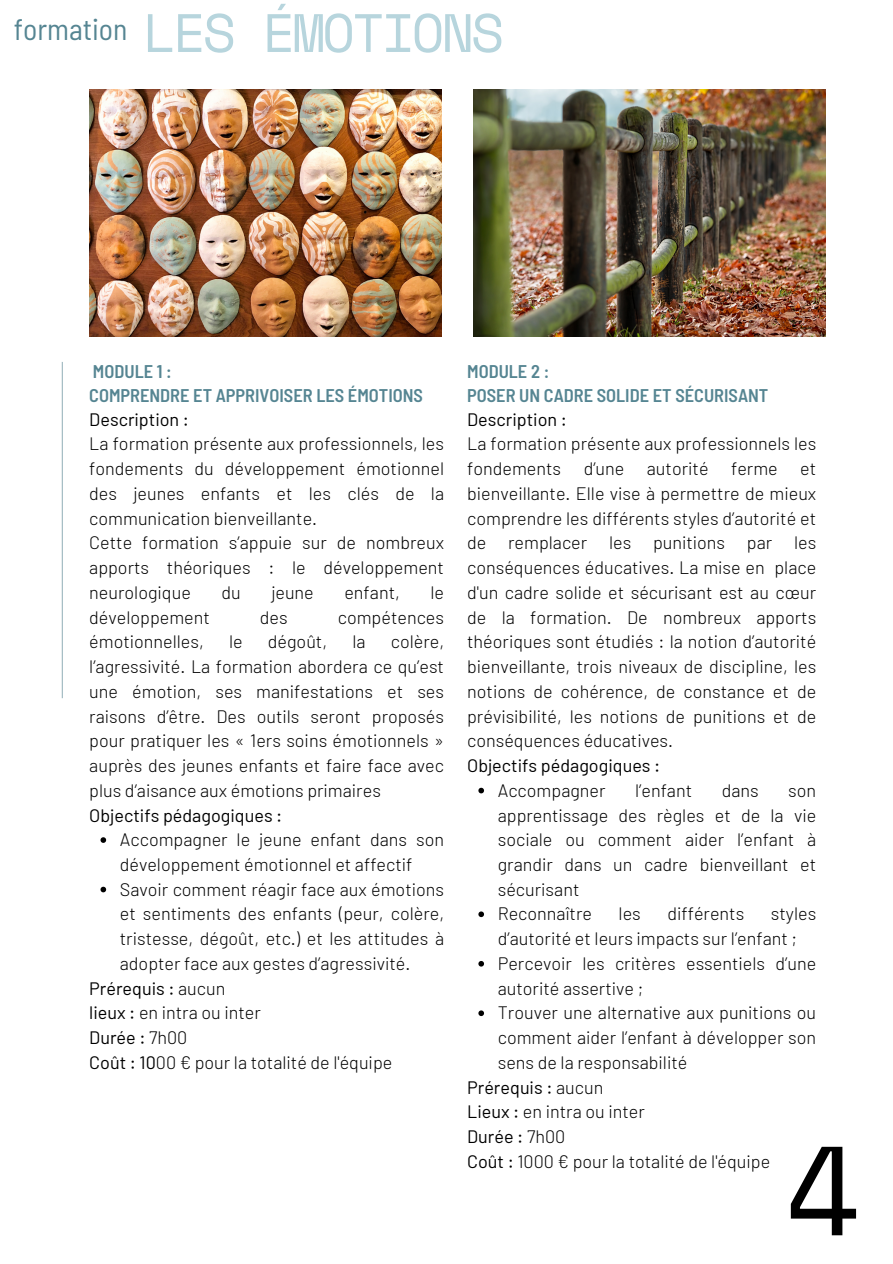
<style>
.page{position:relative;width:893px;height:1264px;background:#fff}
.page>*{position:absolute;margin:0;border:0;box-sizing:border-box;transform-origin:0 0}
.t1{font:126.3px "Space Mono";color:#000}
.t2{font:54px "Space Mono";letter-spacing:-.06em;color:#b7d5dd}
.t3{font:semi-condensed 29.7px "Barlow";color:#558592}
.t4{font:600 semi-condensed 18.3px "Barlow";color:#558592}
.t5{font:300 18px/24.8px "Barlow";color:#000;text-align:justify}
.t6{font:18px "Barlow";color:#000}
.s1{font-weight:300}
.s2{font-weight:400}
</style>
<div class="page">
<hr style="left:62px;top:362px;width:1px;height:336px;background:#9db7be">
<img style="left:89px;top:89px;width:352px;height:248px">
<img style="left:473px;top:89px;width:352px;height:248px">
<svg style="left:100px;top:837px;width:6px;height:5px"></svg>
<svg style="left:100px;top:886px;width:6px;height:6px"></svg>
<svg style="left:478px;top:787px;width:6px;height:6px"></svg>
<svg style="left:478px;top:911px;width:6px;height:6px"></svg>
<svg style="left:478px;top:961px;width:6px;height:5px"></svg>
<svg style="left:478px;top:1010px;width:6px;height:6px"></svg>
<p class="t3" style="left:14px;top:10px;width:115px">formation</p>
<p class="t2" style="left:143px;top:-9px;width:362px">LES ÉMOTIONS</p>
<p class="t4" style="left:93px;top:359px;width:80px">MODULE 1 :</p>
<p class="t4" style="left:89px;top:384px;width:335px">COMPRENDRE ET APPRIVOISER LES ÉMOTIONS</p>
<p class="t6" style="left:89px;top:407px;width:101px">Description :</p>
<p class="t5" style="left:89px;top:431px;width:356px">La formation présente aux professionnels, les fondements du développement émotionnel des jeunes enfants et les clés de la communication bienveillante.</p>
<p class="t5" style="left:89px;top:530px;width:356px">Cette formation s’appuie sur de nombreux apports théoriques : le développement neurologique</p>
<p class="t5" style="left:221px;top:579px;width:21px">du</p>
<p class="t5" style="left:271px;top:579px;width:44px">jeune</p>
<p class="t5" style="left:344px;top:579px;width:57px">enfant,</p>
<p class="t5" style="left:430px;top:579px;width:15px">le</p>
<p class="t5" style="left:89px;top:604px;width:122px">développement</p>
<p class="t5" style="left:260px;top:604px;width:29px">des</p>
<p class="t5" style="left:338px;top:604px;width:108px">compétences</p>
<p class="t5" style="left:89px;top:628px;width:116px">émotionnelles,</p>
<p class="t5" style="left:229px;top:628px;width:15px">le</p>
<p class="t5" style="left:268px;top:628px;width:61px">dégoût,</p>
<p class="t5" style="left:352px;top:628px;width:15px">la</p>
<p class="t5" style="left:89px;top:628px;width:356px;text-indent:301px">colère, l’agressivité. La formation abordera ce qu’est une émotion, ses manifestations et ses raisons d’être. Des outils seront proposés pour pratiquer les « 1ers soins émotionnels » auprès des jeunes enfants et faire face avec plus d’aisance aux émotions primaires</p>
<p class="t6" style="left:89px;top:803px;width:195px">Objectifs pédagogiques :</p>
<p class="t5" style="left:120px;top:826px;width:326px">Accompagner le jeune enfant dans son développement émotionnel et affectif</p>
<p class="t5" style="left:120px;top:876px;width:326px">Savoir comment réagir face aux émotions et sentiments des enfants (peur, colère, tristesse, dégoût, etc.) et les attitudes à adopter face aux gestes d’agressivité.</p>
<p class="t6" style="left:89px;top:976px;width:138px">Prérequis : <span class="s1">aucun</span></p>
<p class="t5" style="left:89px;top:999px;width:173px"><span class="s2">lieux :</span> en intra ou inter</p>
<p class="t6" style="left:89px;top:1026px;width:100px">Durée : <span class="s1">7h00</span></p>
<p class="t5" style="left:89px;top:1049px;width:304px"><span class="s2">Coût : 10</span>00 € pour la totalité de l'équipe</p>
<p class="t4" style="left:467px;top:359px;width:84px">MODULE 2 :</p>
<p class="t4" style="left:467px;top:384px;width:303px">POSER UN CADRE SOLIDE ET SÉCURISANT</p>
<p class="t6" style="left:467px;top:407px;width:101px">Description :</p>
<p class="t5" style="left:467px;top:431px;width:350px">La formation présente aux professionnels les fondements d’une autorité ferme et bienveillante. Elle vise à permettre de mieux comprendre les différents styles d’autorité et de remplacer les punitions par les conséquences éducatives. La mise en place d'un cadre solide et sécurisant est au cœur de la formation. De nombreux apports théoriques sont étudiés : la notion d’autorité bienveillante, trois niveaux de discipline, les notions de cohérence, de constance et de prévisibilité, les notions de punitions et de conséquences éducatives.</p>
<p class="t6" style="left:467px;top:754px;width:195px">Objectifs pédagogiques :</p>
<p class="t5" style="left:497px;top:777px;width:109px">Accompagner</p>
<p class="t5" style="left:635px;top:777px;width:59px">l’enfant</p>
<p class="t5" style="left:721px;top:777px;width:39px">dans</p>
<p class="t5" style="left:497px;top:777px;width:320px;text-indent:290px">son apprentissage des règles et de la vie sociale ou comment aider l’enfant à grandir dans un cadre bienveillant et sécurisant</p>
<p class="t5" style="left:497px;top:900px;width:96px">Reconnaître</p>
<p class="t5" style="left:618px;top:900px;width:24px">les</p>
<p class="t5" style="left:667px;top:900px;width:78px">différents</p>
<p class="t5" style="left:497px;top:900px;width:320px;text-indent:273px">styles d’autorité et leurs impacts sur l’enfant ;</p>
<p class="t5" style="left:497px;top:950px;width:320px">Percevoir les critères essentiels d’une autorité assertive ;</p>
<p class="t5" style="left:497px;top:999px;width:320px">Trouver une alternative aux punitions ou comment aider l’enfant à développer son sens de la responsabilité</p>
<p class="t6" style="left:467px;top:1075px;width:138px">Prérequis : <span class="s1">aucun</span></p>
<p class="t5" style="left:467px;top:1098px;width:179px"><span class="s2">Lieux :</span> en intra ou inter</p>
<p class="t6" style="left:467px;top:1125px;width:100px">Durée : <span class="s1">7h00</span></p>
<p class="t5" style="left:467px;top:1148px;width:304px"><span class="s2">Coût :</span> 1000 € pour la totalité de l'équipe</p>
<p class="t1" style="left:784px;top:1093px;width:79px">4</p>
</div>
